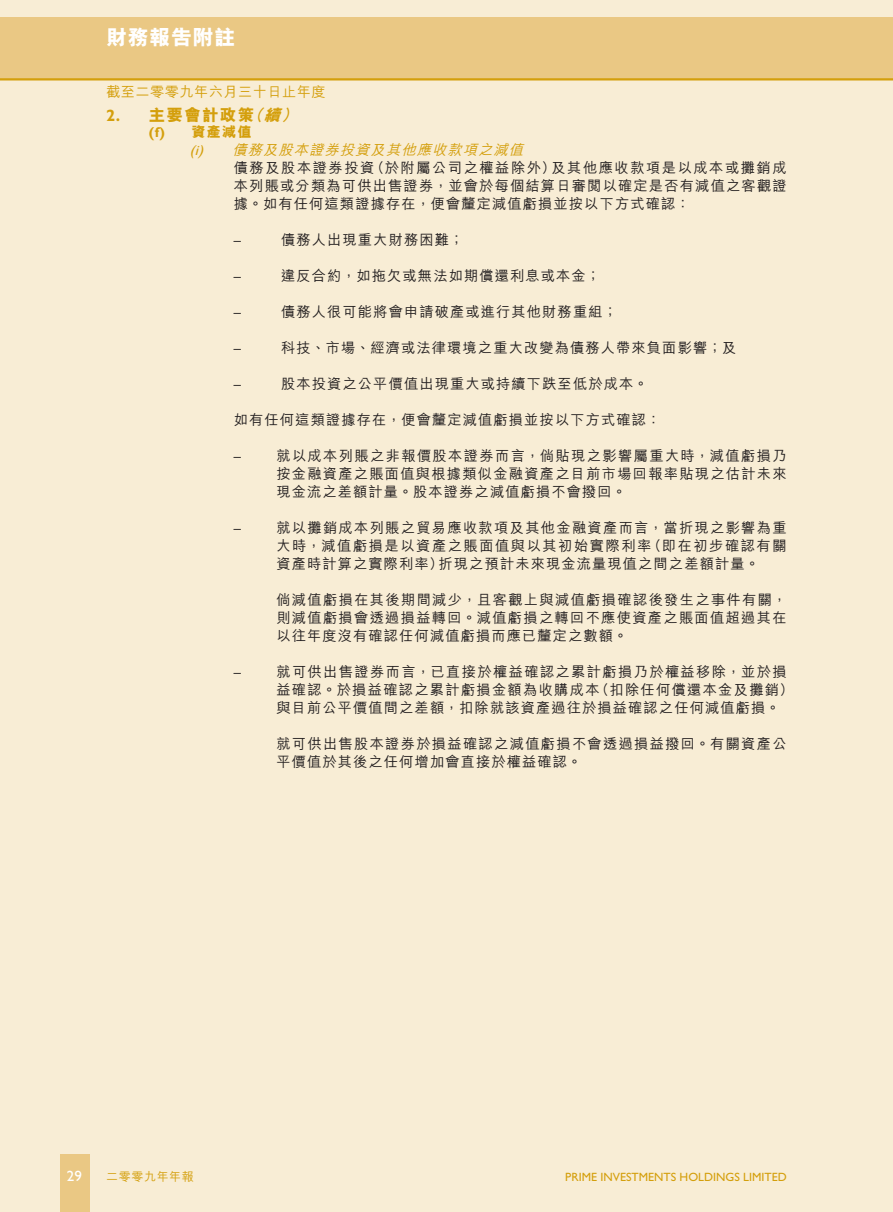
<style>
.page{position:relative;width:893px;height:1212px;background:#f8edd5}
.page>*{position:absolute;margin:0;border:0;box-sizing:border-box;transform-origin:0 0}
.t1{font:21px "M Hei HK Xbold B5 pc H";letter-spacing:.03em;color:#fff}
.t2{font:16.5px "M Hei HK Xbold B5 pc H";letter-spacing:.08em;color:#d49f0c}
.t3{font:15px "Gill Sans Std";color:#fff}
.t4{font:14.25px/18px "M Hei HK Medium B5 pc H";letter-spacing:.08em;color:#231f20}
.t5{font:14.25px "M Hei HK Medium B5 pc H";letter-spacing:.03em;color:#d49f0c}
.t6{font:14.25px "Gill Sans Std";color:#231f20}
.t7{font:14.25px "M Hei HK Xbold B5 pc H";color:#d49f0c}
.t8{font:12px "Gill Sans Std";color:#d49f0c}
.t9{font:12px "M Hei HK Medium B5 pc H";letter-spacing:.05em;color:#d49f0c}
.s1{font-family:"Gill Sans Std";font-weight:700}
.s2{font-style:italic}
.s3{font-family:"Gill Sans Std";font-style:italic;color:#d49f0c}
.s4{font-style:italic;color:#d49f0c}
</style>
<div class="page">
<div style="left:60px;top:1154px;width:30px;height:58px;background:#eac884"></div>
<div style="left:0;top:18px;width:893px;height:62px;background:#eac884"></div>
<hr style="left:0;top:78px;width:893px;height:2px;background:#d49f0c">
<h1 class="t1" style="left:106px;top:29px;width:131px">財務報告附註</h1>
<p class="t5" style="left:106px;top:86px;width:221px">截至二零零九年六月三十日止年度</p>
<p class="t2" style="left:106px;top:109px;width:197px"><span class="s1">2.</span> 主要會計政策<span class="s2">（續）</span></p>
<p class="t7" style="left:149px;top:126px;width:104px"><span class="s1">(f)</span> 資產減值</p>
<p class="t4" style="left:234px;top:143px;width:554px;text-indent:-44px"><span class="s3">(i)</span> <span class="s4">債務及股本證券投資及其他應收款項之減值<br></span>債務及股本證券投資（於附屬公司之權益除外）及其他應收款項是以成本或攤銷成本列賬或分類為可供出售證券，並會於每個結算日審閱以確定是否有減值之客觀證據。如有任何這類證據存在，便會釐定減值虧損並按以下方式確認：</p>
<p class="t6" style="left:234px;top:235px;width:9px">–</p>
<p class="t4" style="left:281px;top:233px;width:184px">債務人出現重大財務困難；</p>
<p class="t6" style="left:234px;top:271px;width:9px">–</p>
<p class="t4" style="left:281px;top:269px;width:321px">違反合約，如拖欠或無法如期償還利息或本金；</p>
<p class="t6" style="left:234px;top:307px;width:9px">–</p>
<p class="t4" style="left:281px;top:305px;width:338px">債務人很可能將會申請破產或進行其他財務重組；</p>
<p class="t6" style="left:234px;top:343px;width:9px">–</p>
<p class="t4" style="left:281px;top:341px;width:457px">科技、市場、經濟或法律環境之重大改變為債務人帶來負面影響；及</p>
<p class="t6" style="left:234px;top:379px;width:9px">–</p>
<p class="t4" style="left:281px;top:377px;width:368px">股本投資之公平價值出現重大或持續下跌至低於成本。</p>
<p class="t4" style="left:234px;top:413px;width:428px">如有任何這類證據存在，便會釐定減值虧損並按以下方式確認：</p>
<p class="t6" style="left:234px;top:451px;width:9px">–</p>
<p class="t4" style="left:276px;top:449px;width:512px;text-align:justify">就以成本列賬之非報價股本證券而言，倘貼現之影響屬重大時，減值虧損乃按金融資產之賬面值與根據類似金融資產之目前市場回報率貼現之估計未來現金流之差額計量。股本證券之減值虧損不會撥回。</p>
<p class="t6" style="left:234px;top:523px;width:9px">–</p>
<p class="t4" style="left:276px;top:521px;width:512px;text-align:justify">就以攤銷成本列賬之貿易應收款項及其他金融資產而言，當折現之影響為重大時，減值虧損是以資產之賬面值與以其初始實際利率（即在初步確認有關資產時計算之實際利率）折現之預計未來現金流量現值之間之差額計量。</p>
<p class="t4" style="left:276px;top:593px;width:512px;text-align:justify">倘減值虧損在其後期間減少，且客觀上與減值虧損確認後發生之事件有關，則減值虧損會透過損益轉回。減值虧損之轉回不應使資產之賬面值超過其在以往年度沒有確認任何減值虧損而應已釐定之數額。</p>
<p class="t6" style="left:234px;top:667px;width:9px">–</p>
<p class="t4" style="left:276px;top:665px;width:519px">就可供出售證券而言，已直接於權益確認之累計虧損乃於權益移除，並於損益確認。於損益確認之累計虧損金額為收購成本（扣除任何償還本金及攤銷）與目前公平價值間之差額，扣除就該資產過往於損益確認之任何減值虧損。</p>
<p class="t4" style="left:276px;top:737px;width:512px">就可供出售股本證券於損益確認之減值虧損不會透過損益撥回。有關資產公平價值於其後之任何增加會直接於權益確認。</p>
<p class="t3" style="left:67px;top:1170px;width:16px">29</p>
<p class="t9" style="left:106px;top:1172px;width:89px">二零零九年年報</p>
<p class="t8" style="left:565px;top:1172px;width:223px">PRIME INVESTMENTS HOLDINGS LIMITED</p>
</div>
